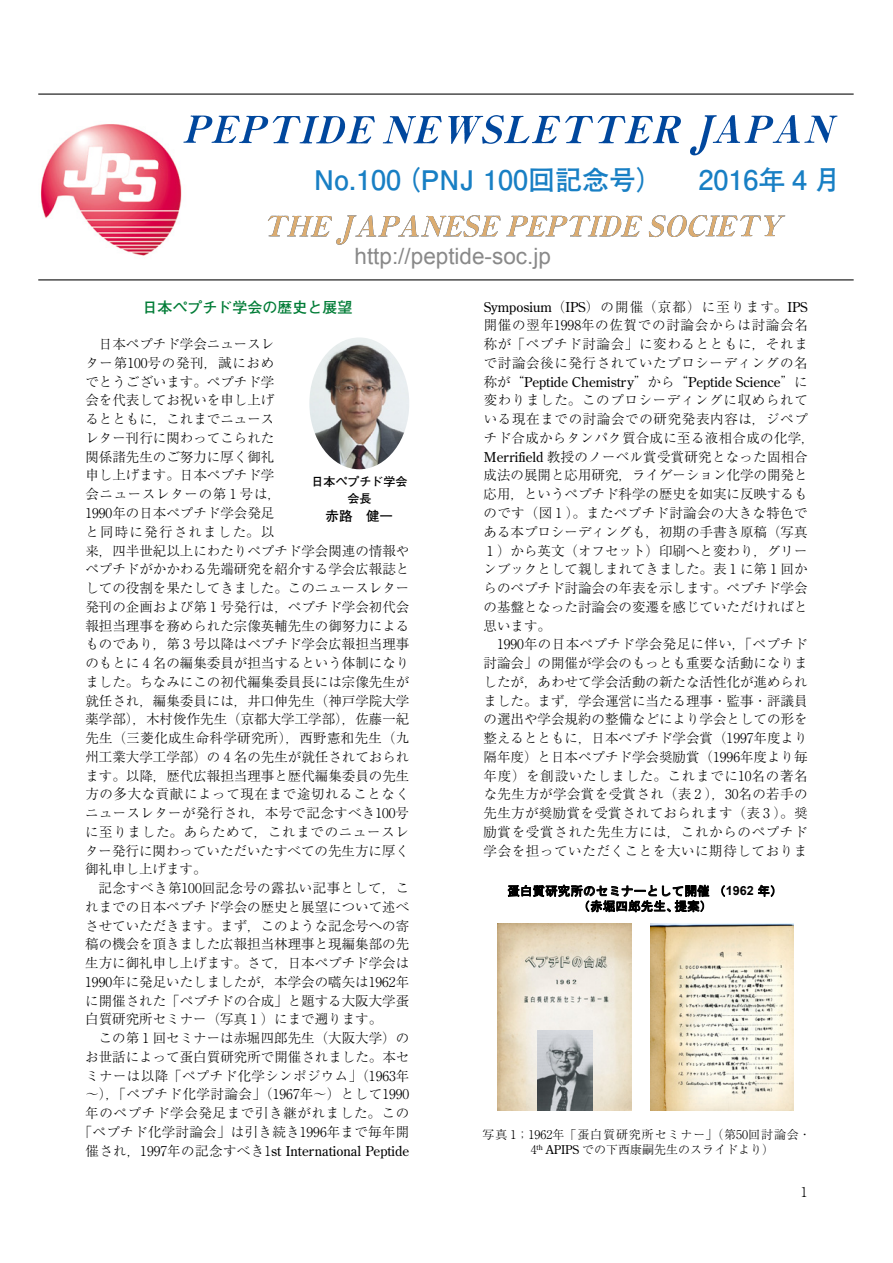
<style>
.page{position:relative;width:893px;height:1263px;background:#fff}
.page>*{position:absolute;margin:0;border:0;box-sizing:border-box;transform-origin:0 0}
.t1{font:700 27px "Futo Go B101 Pro";color:#187fc4}
.t2{font:22.5px "Arial";color:#898989}
.t3{font:700 15px "Futo Go B101 Pro";color:#007c36}
.t4{font:300 13.5px/18.8px "Ryumin Pro";color:#000;text-align:justify}
.t5{font:300 13.5px/18.8px "Ryumin Pro";letter-spacing:.025em;color:#000;text-align:right}
.t6{font:13.5px "Century Old Style Std";color:#000}
.t7{font:700 13.5px "Futo Go B101 Pro";color:#000}
.t8{font:12.6px "MS Gothic";letter-spacing:.005em;color:#000}
.t9{font:12.6px "MS P Gothic";letter-spacing:.005em;color:#000}
.t10{font:300 12px/15px "Ryumin Pro";color:#000}
.t11{font:700 12px/16.4px "Futo Go B101 Pro";color:#000;text-align:center}
.s1{font-family:"Ryumin Pro";font-weight:300}
.s2{font-family:"Century Old Style Std";font-weight:400}
.s3{font-family:"Arial";font-weight:700}
</style>
<div class="page">
<img style="left:41px;top:124px;width:139px;height:132px">
<img style="left:180px;top:115px;width:658px;height:92px">
<img style="left:243px;top:190px;width:572px;height:55px">
<hr style="left:38px;top:94px;width:816px;height:1px;background:#000">
<hr style="left:38px;top:279px;width:816px;height:1px;background:#000">
<img style="left:309px;top:337px;width:100px;height:132px">
<img style="left:498px;top:924px;width:134px;height:186px">
<img style="left:651px;top:923px;width:143px;height:187px">
<svg style="left:721px;top:885px;width:4px;height:12px"></svg>
<svg style="left:758px;top:885px;width:16px;height:12px"></svg>
<svg style="left:508px;top:885px;width:201px;height:28px"></svg>
<img style="left:537px;top:1030px;width:56px;height:80px">
<h1 class="t1" style="left:394px;top:158px;width:271px">（PNJ 100回記念号）</h1>
<h1 class="t1" style="left:314px;top:159px;width:529px">No.100　　　　　　　　　　 2016年 4 月</h1>
<h2 class="t2" style="left:354px;top:241px;width:198px">http://peptide-soc.jp</h2>
<p class="t3" style="left:142px;top:295px;width:211px">日本ペプチド学会の歴史と展望</p>
<p class="t4" style="left:85px;top:334px;width:326px;text-align:left;text-indent:14px">日本ペプチド学会ニュースレ<br>ター第100号の発刊，誠におめ<br>でとうございます。ペプチド学<br>会を代表してお祝いを申し上げ<br>るとともに，これまでニュース<br>レター刊行に関わってこられた<br>関係諸先生のご努力に厚く御礼<br>申し上げます。日本ペプチド学<br>会ニュースレターの第 1 号は，<br>1990年の日本ペプチド学会発足<br>と同時に発行されました。以<br>来，四半世紀以上にわたりペプチド学会関連の情報やペプチドがかかわる先端研究を紹介する学会広報誌としての役割を果たしてきました。このニュースレター発刊の企画および第 1 号発行は，ペプチド学会初代会報担当理事を務められた宗像英輔先生の御努力によるものであり，第 3 号以降はペプチド学会広報担当理事のもとに 4 名の編集委員が担当するという体制になりました。ちなみにこの初代編集委員長には宗像先生が就任され，編集委員には，井口伸先生（神戸学院大学薬学部），木村俊作先生（京都大学工学部），佐藤一紀先生（三菱化成生命科学研究所），西野憲和先生（九州工業大学工学部）の 4 名の先生が就任されておられます。以降，歴代広報担当理事と歴代編集委員の先生方の多大な貢献によって現在まで途切れることなくニュースレターが発行され，本号で記念すべき100号に至りました。あらためて，これまでのニュースレター発行に関わっていただいたすべての先生方に厚く御礼申し上げます。</p>
<p class="t4" style="left:85px;top:877px;width:326px;text-indent:13px">記念すべき第100回記念号の露払い記事として，これまでの日本ペプチド学会の歴史と展望について述べさせていただきます。まず，このような記念号への寄稿の機会を頂きました広報担当林理事と現編集部の先生方に御礼申し上げます。さて，日本ペプチド学会は1990年に発足いたしましたが，本学会の嚆矢は1962年に開催された「ペプチドの合成」と題する大阪大学蛋白質研究所セミナー（写真 1 ）にまで遡ります。</p>
<p class="t5" style="left:79px;top:1027px;width:332px">この第 1 回セミナーは赤堀四郎先生（大阪大学）の<br>お世話によって蛋白質研究所で開催されました。本セミナーは以降「ペプチド化学シンポジウム」（1963年～），「ペプチド化学討論会」（1967年～）として1990年のペプチド学会発足まで引き継がれました。この「ペプチド化学討論会」は引き続き1996年まで毎年開</p>
<p class="t6" style="left:85px;top:1142px;width:325px"><span class="s1">催され，1997年の記念すべき1</span>st International Peptide</p>
<p class="t11" style="left:311px;top:472px;width:98px">日本ペプチド学会会長</p>
<p class="t7" style="left:326px;top:505px;width:69px">赤路　健一</p>
<p class="t6" style="left:484px;top:298px;width:326px">Symposium<span class="s1">（</span>IPS<span class="s1">）の開催（京都）に至ります。</span>IPS</p>
<p class="t4" style="left:484px;top:315px;width:326px">開催の翌年1998年の佐賀での討論会からは討論会名称が「ペプチド討論会」に変わるとともに，それまで討論会後に発行されていたプロシーディングの名</p>
<p class="t6" style="left:484px;top:373px;width:326px"><span class="s1">称が“</span>Peptide Chemistry<span class="s1">”から“</span>Peptide Science<span class="s1">”に</span></p>
<p class="t4" style="left:483px;top:390px;width:333px;text-align:left">変わりました。このプロシーディングに収められている現在までの討論会での研究発表内容は，ジペプチド合成からタンパク質合成に至る液相合成の化学，<br><span class="s2">Merrifield</span> 教授のノーベル賞受賞研究となった固相合成法の展開と応用研究，ライゲーション化学の開発と応用，というペプチド科学の歴史を如実に反映するものです（図 1 ）。またペプチド討論会の大きな特色である本プロシーディングも，初期の手書き原稿（写真<br>1 ）から英文（オフセット）印刷へと変わり，グリーンブックとして親しまれてきました。表 1 に第 1 回からのペプチド討論会の年表を示します。ペプチド学会の基盤となった討論会の変遷を感じていただければと思います。</p>
<p class="t4" style="left:483px;top:634px;width:326px;text-indent:14px">1990年の日本ペプチド学会発足に伴い，「ペプチド討論会」の開催が学会のもっとも重要な活動になりましたが，あわせて学会活動の新たな活性化が進められました。まず，学会運営に当たる理事・監事・評議員の選出や学会規約の整備などにより学会としての形を整えるとともに，日本ペプチド学会賞（1997年度より隔年度）と日本ペプチド学会奨励賞（1996年度より毎年度）を創設いたしました。これまでに10名の著名な先生方が学会賞を受賞され（表 2 ），30名の若手の先生方が奨励賞を受賞されておられます（表 3 ）。奨励賞を受賞された先生方には，これからのペプチド学会を担っていただくことを大いに期待しておりま</p>
<p class="t8" style="left:507px;top:885px;width:277px">蛋白質研究所のセミナーとして開催（<span class="s3">1962</span> 年）</p>
<p class="t9" style="left:584px;top:900px;width:124px">（赤堀四郎先生、提案）</p>
<p class="t10" style="left:531px;top:1126px;width:282px;text-indent:-48px">写真 1；1962年「蛋白質研究所セミナー」（第50回討論会・<br>4<sup>th</sup> <span class="s2">APIPS</span> での下西康嗣先生のスライドより）</p>
<p class="t4" style="left:801px;top:1182px;width:8px">1</p>
</div>
